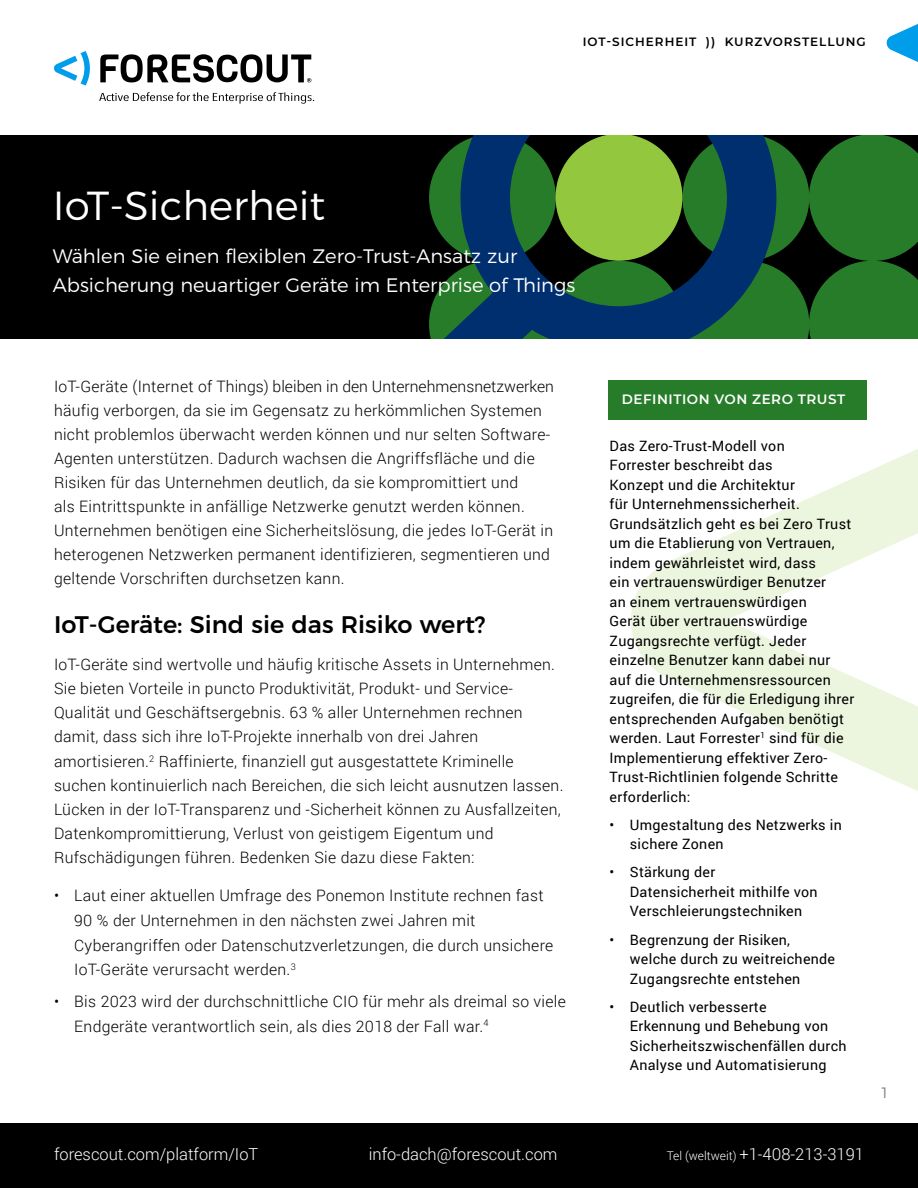
<style>
.page{position:relative;width:918px;height:1188px;background:#fff}
.page>*{position:absolute;margin:0;border:0;box-sizing:border-box;transform-origin:0 0}
.Solution_Name{font:300 40.5px "Montserrat";color:#fff}
.subhead{font:500 24px "Montserrat";color:#000}
.Solution_Description{font:300 19.5px/28.5px "Montserrat";color:#fff}
.t1{font:300 16.5px "Roboto";color:#fff}
.body_copy{font:300 15.75px/24px "Roboto";letter-spacing:.02em;color:#000}
.t2{font:300 15px "Montserrat";color:#808080}
.column_copy_-_bullet{font:14.25px/19.5px "Roboto";letter-spacing:.02em;color:#000}
.special_column_heade{font:600 13.5px "Montserrat";letter-spacing:.04em;color:#fff}
.brief_name_header{font:600 12px "Montserrat";letter-spacing:.08em;color:#000}
.s1{font-size:12px}
</style>
<div class="page">
<div style="left:0;top:135px;width:918px;height:203px;background:#000"></div>
<svg style="left:429px;top:135px;width:489px;height:203px"></svg>
<svg style="left:886px;top:24px;width:32px;height:38px"></svg>
<svg style="left:54px;top:51px;width:36px;height:35px"></svg>
<svg style="left:100px;top:54px;width:211px;height:29px"></svg>
<svg style="left:99px;top:92px;width:215px;height:12px"></svg>
<div style="left:0;top:1123px;width:918px;height:65px;background:#000"></div>
<div style="left:608px;top:380px;width:258px;height:40px;background:#277c29"></div>
<svg style="left:631px;top:449px;width:287px;height:342px"></svg>
<p class="brief_name_header" style="left:583px;top:34px;width:284px">IOT-SICHERHEIT )) KURZVORSTELLUNG</p>
<p class="Solution_Name" style="left:53px;top:174px;width:274px">IoT-Sicherheit</p>
<p class="Solution_Description" style="left:53px;top:241px;width:524px">Wählen Sie einen flexiblen Zero-Trust-Ansatz zur<br>Absicherung neuartiger Geräte im Enterprise of Things</p>
<p class="body_copy" style="left:54px;top:374px;width:502px">IoT-Geräte (Internet of Things) bleiben in den Unternehmensnetzwerken häufig verborgen, da sie im Gegensatz zu herkömmlichen Systemen nicht problemlos überwacht werden können und nur selten Software-Agenten unterstützen. Dadurch wachsen die Angriffsfläche und die Risiken für das Unternehmen deutlich, da sie kompromittiert und<br>als Eintrittspunkte in anfällige Netzwerke genutzt werden können.<br>Unternehmen benötigen eine Sicherheitslösung, die jedes IoT-Gerät in heterogenen Netzwerken permanent identifizieren, segmentieren und geltende Vorschriften durchsetzen kann.</p>
<p class="subhead" style="left:54px;top:605px;width:433px">IoT-Geräte: Sind sie das Risiko wert?</p>
<p class="body_copy" style="left:54px;top:652px;width:511px">IoT-Geräte sind wertvolle und häufig kritische Assets in Unternehmen.<br>Sie bieten Vorteile in puncto Produktivität, Produkt- und Service-Qualität und Geschäftsergebnis. 63 % aller Unternehmen rechnen damit, dass sich ihre IoT-Projekte innerhalb von drei Jahren amortisieren.<sup>2</sup> Raffinierte, finanziell gut ausgestattete Kriminelle suchen kontinuierlich nach Bereichen, die sich leicht ausnutzen lassen.<br>Lücken in der IoT-Transparenz und -Sicherheit können zu Ausfallzeiten, Datenkompromittierung, Verlust von geistigem Eigentum und Rufschädigungen führen. Bedenken Sie dazu diese Fakten:</p>
<p class="body_copy" style="left:74px;top:883px;width:481px;line-height:24.8px;text-indent:-20px">• Laut einer aktuellen Umfrage des Ponemon Institute rechnen fast 90 % der Unternehmen in den nächsten zwei Jahren mit Cyberangriffen oder Datenschutzverletzungen, die durch unsichere IoT-Geräte verursacht werden.<sup>3</sup></p>
<p class="body_copy" style="left:74px;top:988px;width:493px;line-height:24.8px;text-indent:-20px">• Bis 2023 wird der durchschnittliche CIO für mehr als dreimal so viele<br>Endgeräte verantwortlich sein, als dies 2018 der Fall war.<sup>4</sup></p>
<p class="special_column_heade" style="left:622px;top:390px;width:225px">DEFINITION VON ZERO TRUST</p>
<p class="column_copy_-_bullet" style="left:610px;top:435px;width:246px">Das Zero-Trust-Modell von<br>Forrester beschreibt das<br>Konzept und die Architektur<br>für Unternehmenssicherheit.<br>Grundsätzlich geht es bei Zero Trust um die Etablierung von Vertrauen, indem gewährleistet wird, dass<br>ein vertrauenswürdiger Benutzer<br>an einem vertrauenswürdigen<br>Gerät über vertrauenswürdige<br>Zugangsrechte verfügt. Jeder einzelne Benutzer kann dabei nur auf die Unternehmensressourcen zugreifen, die für die Erledigung ihrer entsprechenden Aufgaben benötigt werden. Laut Forrester<sup>1</sup> sind für die<br>Implementierung effektiver Zero-<br>Trust-Richtlinien folgende Schritte erforderlich:</p>
<p class="column_copy_-_bullet" style="left:630px;top:814px;width:213px;text-indent:-20px">• Umgestaltung des Netzwerks in sichere Zonen</p>
<p class="column_copy_-_bullet" style="left:630px;top:862px;width:189px;text-indent:-20px">• Stärkung der<br>Datensicherheit mithilfe von<br>Verschleierungstechniken</p>
<p class="column_copy_-_bullet" style="left:630px;top:929px;width:207px;text-indent:-20px">• Begrenzung der Risiken, welche durch zu weitreichende<br>Zugangsrechte entstehen</p>
<p class="column_copy_-_bullet" style="left:630px;top:996px;width:218px;text-indent:-20px">• Deutlich verbesserte<br>Erkennung und Behebung von<br>Sicherheitszwischenfällen durch<br>Analyse und Automatisierung</p>
<p class="t1" style="left:54px;top:1143px;width:206px">forescout.com/platform/IoT</p>
<p class="t1" style="left:369px;top:1143px;width:190px">info-dach@forescout.com</p>
<p class="t1" style="left:667px;top:1143px;width:199px"><span class="s1">Tel (weltweit)</span> +1-408-213-3191</p>
<p class="t2" style="left:880px;top:1081px;width:11px">1</p>
</div>
